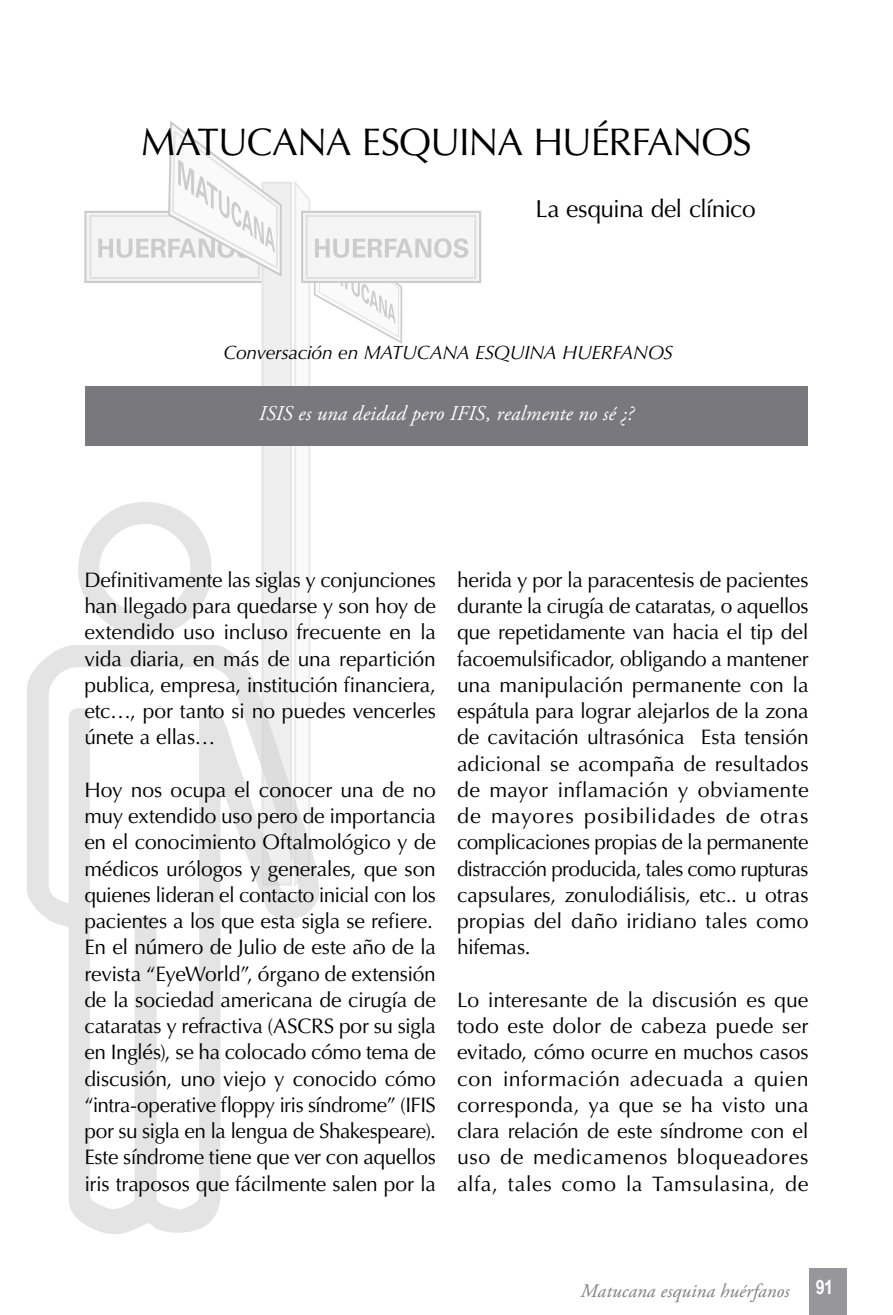
<style>
.page{position:relative;width:893px;height:1315px;background:#fff}
.page>*{position:absolute;margin:0;border:0;box-sizing:border-box;transform-origin:0 0}
.t1{font:38.5px "Optima";letter-spacing:-.02em;color:#000}
.t2{font:24.5px "Optima";letter-spacing:-.035em;color:#000}
.t3{font:21px/26.2px "Optima";letter-spacing:-.015em;color:#000;text-align:justify}
.t4{font:italic 21px "Adobe Garamond Pro";letter-spacing:.005em;color:#fff}
.t5{font:700 19.78px "Arial Narrow";color:#fff}
.t6{font:italic 19.25px "Optima";letter-spacing:-.015em;color:#000}
.t7{font:italic 19.25px "Adobe Garamond Pro";letter-spacing:.01em;color:#7e7d81}
</style>
<div class="page">
<svg style="left:84px;top:211px;width:180px;height:72px;fill:#efefef"></svg>
<div style="left:261px;top:182px;width:31px;height:703px;background:#efefef"></div>
<svg style="left:301px;top:211px;width:180px;height:72px"></svg>
<svg style="left:294px;top:181px;width:174px;height:321px"></svg>
<svg style="left:98px;top:121px;width:185px;height:158px"></svg>
<svg style="left:27px;top:502px;width:293px;height:732px"></svg>
<div style="left:85px;top:386px;width:723px;height:60px;background:#79787c"></div>
<div style="left:809px;top:1268px;width:38px;height:47px;background:#97979b"></div>
<h1 class="t1" style="left:141px;top:120px;width:245px">Matucana esqu</h1>
<h1 class="t1" style="left:459px;top:120px;width:290px">ina Hu érfanos</h1>
<p class="t2" style="left:535px;top:194px;width:222px">La esquina del clínico</p>
<p class="t6" style="left:223px;top:341px;width:451px">Conversación en MATUCANA ESQUINA HUERFANOS</p>
<p class="t4" style="left:259px;top:400px;width:376px">ISIS es una deidad pero IFIS, realmente no sé ¿?</p>
<p class="t3" style="left:84px;top:567px;width:353px">Definitivamente las siglas y conjunciones han llegado para quedarse y son hoy de extendido uso incluso frecuente en la vida diaria, en más de una repartición publica, empresa, institución financiera, etc…, por tanto si no puedes vencerles únete a ellas…</p>
<p class="t3" style="left:84px;top:777px;width:353px;text-align:left">Hoy nos ocupa el conocer una de no muy extendido uso pero de importancia en el conocimiento Oftalmológico y de médicos urólogos y generales, que son quienes lideran el contacto inicial con los pacientes a los que esta sigla se refiere.<br>En el número de Julio de este año de la revista “EyeWorld”, órgano de extensión de la sociedad americana de cirugía de cataratas y refractiva (ASCRS por su sigla en I nglés), se ha colocado cómo tema de discusión, uno viejo y conocido cómo “intra-operative floppy iris síndrome” (I FI S por su sigla en la lengua de Shakespeare).<br>Este síndrome tiene que ver con aquellos iris traposos que fácilmente salen por la</p>
<p class="t3" style="left:457px;top:567px;width:353px">herida y por la paracentesis de pacientes durante la cirugía de cataratas, o aquellos que repetidamente van hacia el tip del facoemulsificador, obligando a mantener una manipulación permanente con la espátula para lograr alejarlos de la zona de cavitación ultrasónica Esta tensión adicional se acompaña de resultados de mayor inflamación y obviamente de mayores posibilidades de otras complicaciones propias de la permanente distracción producida, tales como rupturas capsulares, zonulodiálisis, etc.. u otras propias del daño iridiano tales como hifemas.</p>
<p class="t3" style="left:457px;top:987px;width:353px">Lo interesante de la discusión es que todo este dolor de cabeza puede ser evitado, cómo ocurre en muchos casos con información adecuada a quien corresponda, ya que se ha visto una clara relación de este síndrome con el uso de medicamenos bloqueadores alfa, tales como la Tamsulasina, de</p>
<p class="t7" style="left:581px;top:1279px;width:210px">Matucana esquina huérfanos</p>
<p class="t5" style="left:816px;top:1276px;width:19px">91</p>
</div>
